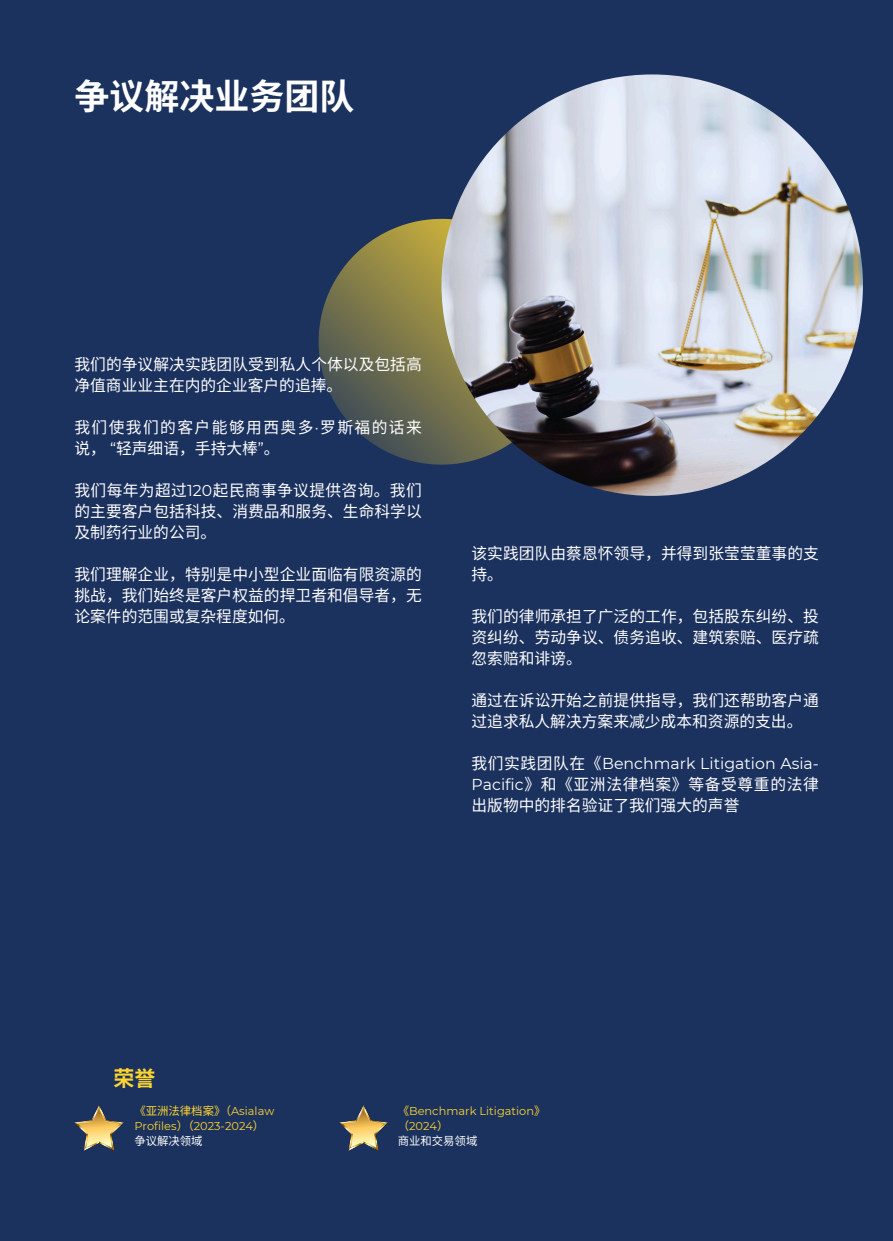
<style>
.page{position:relative;width:893px;height:1241px;background:#fff}
.page>*{position:absolute;margin:0;border:0;box-sizing:border-box;transform-origin:0 0}
.t1{font:700 35px "Noto Sans CJ Ksc";color:#fff}
.t2{font:700 21px "Noto Sans CJ Ksc";color:#ffd630}
.t3{font:15.75px/21px "Noto Sans CJ Ksc";color:#fff;text-align:justify}
.t4{font:15.75px/21px "Noto Sans CJ Ksc";letter-spacing:.09em;color:#fff}
.t5{font:11.38px/15.2px "Montserrat";color:#ffd630}
.t6{font:11.38px "Noto Sans CJ Ksc";color:#fff}
.s1{font-family:"Montserrat"}
.s2{font-family:"Noto Sans CJ Ksc"}
</style>
<div class="page">
<div style="left:0;top:0;width:892px;height:1240px;background:#1b315e"></div>
<svg style="left:319px;top:219px;width:192px;height:245px"></svg>
<img style="left:441px;top:74px;width:421px;height:422px;border-radius:50%">
<img style="left:74px;top:1105px;width:49px;height:44px">
<img style="left:339px;top:1105px;width:49px;height:44px">
<h1 class="t1" style="left:74px;top:69px;width:281px">争议解决业务团队</h1>
<h3 class="t3" style="left:74px;top:352px;width:347px">我们的争议解决实践团队受到私人个体以及包括高净值商业业主在内的企业客户的追捧。</h3>
<h3 class="t4" style="left:74px;top:415px;width:349px">我们使我们的客户能够用西奥多<span class="s1">·</span>罗斯福的话来说， <span class="s1">“</span>轻声细语，手持大棒<span class="s1">”</span>。</h3>
<h3 class="t3" style="left:74px;top:478px;width:349px">我们每年为超过<span class="s1">120</span>起民商事争议提供咨询。我们的主要客户包括科技、消费品和服务、生命科学以及制药行业的公司。</h3>
<h3 class="t3" style="left:74px;top:562px;width:349px">我们理解企业，特别是中小型企业面临有限资源的挑战，我们始终是客户权益的捍卫者和倡导者，无论案件的范围或复杂程度如何。</h3>
<h3 class="t3" style="left:471px;top:542px;width:347px">该实践团队由蔡恩怀领导，并得到张莹莹董事的支持。</h3>
<h3 class="t3" style="left:471px;top:605px;width:349px">我们的律师承担了广泛的工作，包括股东纠纷、投资纠纷、劳动争议、债务追收、建筑索赔、医疗疏忽索赔和诽谤。</h3>
<h2 class="t3" style="left:471px;top:689px;width:349px">通过在诉讼开始之前提供指导，我们还帮助客户通过追求私人解决方案来减少成本和资源的支出。</h2>
<p class="t3" style="left:471px;top:752px;width:349px">我们实践团队在《<span class="s1">Benchmark Litigation Asia-Pacific</span>》和《亚洲法律档案》等备受尊重的法律出版物中的排名验证了我们强大的声誉</p>
<h3 class="t2" style="left:113px;top:1061px;width:44px">荣誉</h3>
<p class="t5" style="left:134px;top:1102px;width:141px"><span class="s2">《亚洲法律档案》（</span>Asialaw<br>Profiles<span class="s2">）（</span>2023-2024<span class="s2">）</span></p>
<h3 class="t6" style="left:134px;top:1131px;width:70px">争议解决领域</h3>
<p class="t5" style="left:398px;top:1102px;width:149px"><span class="s2">《</span>Benchmark Litigation<span class="s2">》（</span>2024<span class="s2">）</span></p>
<p class="t6" style="left:398px;top:1131px;width:81px">商业和交易领域</p>
</div>
